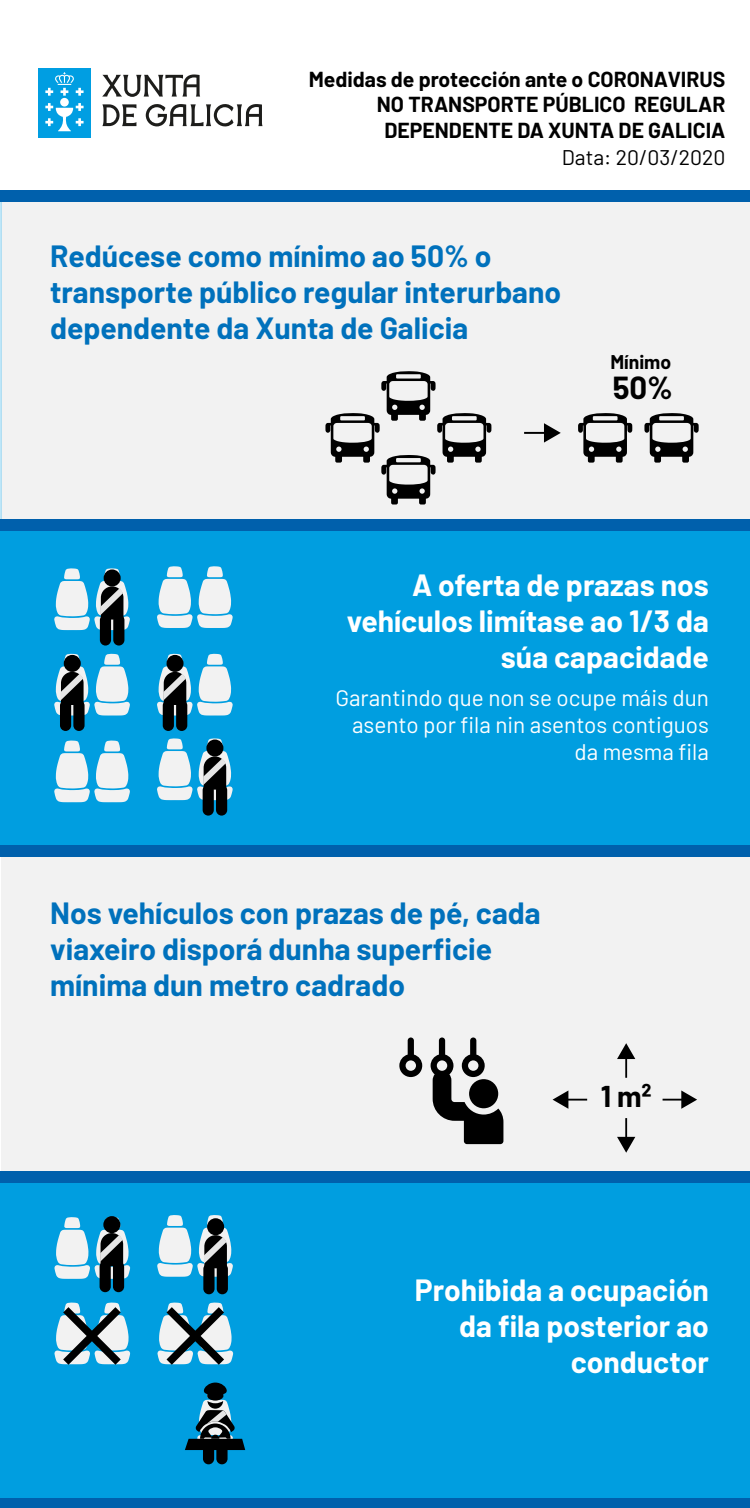
<style>
.page{position:relative;width:750px;height:1508px;background:#fff}
.page>*{position:absolute;margin:0;border:0;box-sizing:border-box;transform-origin:0 0}
.t1{font:700 31.12px "Barlow";color:#000}
.t2{font:700 30px/36px "Barlow";color:#0071bc}
.t3{font:700 30px/36px "Barlow";color:#fff;text-align:right}
.t4{font:700 29.38px "Barlow";color:#000}
.t5{font:22.5px/27px "Barlow";color:#fff;text-align:right}
.t6{font:700 21.19px/25.4px "Barlow";color:#000;text-align:right}
.t7{font:21.19px "Barlow";color:#000}
.t8{font:700 19.38px "Barlow";color:#000}
</style>
<div class="page">
<div style="left:0;top:1175px;width:750px;height:328px;background:#009ee0"></div>
<div style="left:216px;top:1439px;width:12px;height:25px;background:#000;border-radius:6px"></div>
<div style="left:203px;top:1439px;width:11px;height:25px;background:#000;border-radius:6px"></div>
<div style="left:1px;top:853px;width:749px;height:323px;background:#f2f2f2"></div>
<div style="left:1px;top:202px;width:749px;height:317px;background:#f2f2f2"></div>
<div style="left:0;top:526px;width:750px;height:328px;background:#009ee0"></div>
<svg style="left:325px;top:371px;width:166px;height:133px"></svg>
<hr style="left:524px;top:432px;width:23px;height:2px;background:#000">
<svg style="left:544px;top:423px;width:17px;height:19px"></svg>
<svg style="left:644px;top:413px;width:55px;height:49px"></svg>
<svg style="left:578px;top:413px;width:54px;height:49px"></svg>
<div style="left:73px;top:700px;width:12px;height:31px;background:#000;border-radius:6px"></div>
<div style="left:60px;top:700px;width:11px;height:31px;background:#000;border-radius:6px"></div>
<svg style="left:54px;top:654px;width:76px;height:61px"></svg>
<div style="left:176px;top:700px;width:11px;height:31px;background:#000;border-radius:6px"></div>
<div style="left:163px;top:700px;width:11px;height:31px;background:#000;border-radius:6px"></div>
<svg style="left:157px;top:654px;width:76px;height:61px"></svg>
<svg style="left:54px;top:740px;width:76px;height:62px"></svg>
<div style="left:216px;top:784px;width:11px;height:31px;background:#000;border-radius:6px"></div>
<div style="left:203px;top:784px;width:11px;height:31px;background:#000;border-radius:6px"></div>
<svg style="left:157px;top:738px;width:76px;height:62px"></svg>
<div style="left:113px;top:614px;width:11px;height:31px;background:#000;border-radius:6px"></div>
<div style="left:100px;top:614px;width:11px;height:31px;background:#000;border-radius:6px"></div>
<svg style="left:54px;top:568px;width:76px;height:62px"></svg>
<svg style="left:157px;top:566px;width:76px;height:62px"></svg>
<svg style="left:431px;top:1037px;width:72px;height:107px"></svg>
<svg style="left:399px;top:1037px;width:23px;height:40px"></svg>
<hr style="left:663px;top:1098px;width:21px;height:2px;background:#000">
<svg style="left:681px;top:1090px;width:16px;height:18px"></svg>
<hr style="left:625px;top:1118px;width:2px;height:21px;background:#000">
<svg style="left:617px;top:1136px;width:18px;height:16px"></svg>
<hr style="left:566px;top:1098px;width:21px;height:2px;background:#000">
<svg style="left:553px;top:1090px;width:15px;height:18px"></svg>
<hr style="left:625px;top:1056px;width:2px;height:21px;background:#000">
<svg style="left:617px;top:1043px;width:18px;height:16px"></svg>
<div style="left:0;top:519px;width:750px;height:11px;background:#0060ac"></div>
<div style="left:0;top:1497px;width:750px;height:10px;background:#0060ac"></div>
<div style="left:0;top:190px;width:750px;height:12px;background:#0060ac"></div>
<div style="left:0;top:845px;width:750px;height:11px;background:#0060ac"></div>
<div style="left:0;top:1171px;width:750px;height:12px;background:#0060ac"></div>
<div style="left:38px;top:69px;width:53px;height:69px;background:#009ee2"></div>
<svg style="left:45px;top:103px;width:39px;height:28px"></svg>
<div style="left:60px;top:98px;width:9px;height:8px;background:#fff;border-radius:50%"></div>
<svg style="left:45px;top:72px;width:39px;height:24px"></svg>
<div style="left:217px;top:1263px;width:11px;height:31px;background:#000;border-radius:6px"></div>
<div style="left:203px;top:1263px;width:12px;height:31px;background:#000;border-radius:6px"></div>
<svg style="left:157px;top:1215px;width:76px;height:61px"></svg>
<svg style="left:185px;top:1382px;width:60px;height:68px"></svg>
<svg style="left:157px;top:1302px;width:76px;height:62px"></svg>
<svg style="left:54px;top:1302px;width:76px;height:62px"></svg>
<svg style="left:102px;top:74px;width:98px;height:23px"></svg>
<svg style="left:146px;top:104px;width:117px;height:23px"></svg>
<svg style="left:102px;top:104px;width:34px;height:22px"></svg>
<div style="left:113px;top:1261px;width:11px;height:31px;background:#000;border-radius:6px"></div>
<div style="left:100px;top:1261px;width:11px;height:31px;background:#000;border-radius:6px"></div>
<svg style="left:54px;top:1217px;width:76px;height:61px"></svg>
<p class="t6" style="left:309px;top:65px;width:418px">Medidas de protección ante o CORONAVIRUS<br>NO TRANSPORTE PÚBLICO REGULAR<br>DEPENDENTE DA XUNTA DE GALICIA</p>
<p class="t7" style="left:562px;top:142px;width:165px">Data: 20/03/2020</p>
<p class="t2" style="left:50px;top:236px;width:513px">Redúcese como mínimo ao 50% o transporte público regular interurbano dependente da Xunta de Galicia</p>
<p class="t8" style="left:610px;top:348px;width:62px">Mínimo</p>
<p class="t1" style="left:613px;top:365px;width:62px">50%</p>
<p class="t3" style="left:347px;top:565px;width:364px">A oferta de prazas nos vehículos limítase ao 1/3 da súa capacidade</p>
<p class="t5" style="left:335px;top:683px;width:375px">Garantindo que non se ocupe máis dun asento por fila nin asentos contiguos da mesma fila</p>
<p class="t2" style="left:50px;top:893px;width:492px">Nos vehículos con prazas de pé, cada viaxeiro disporá dunha superficie mínima dun metro cadrado</p>
<p class="t4" style="left:601px;top:1075px;width:52px">1 m²</p>
<p class="t3" style="left:415px;top:1269px;width:296px">Prohibida a ocupación da fila posterior ao conductor</p>
</div>
